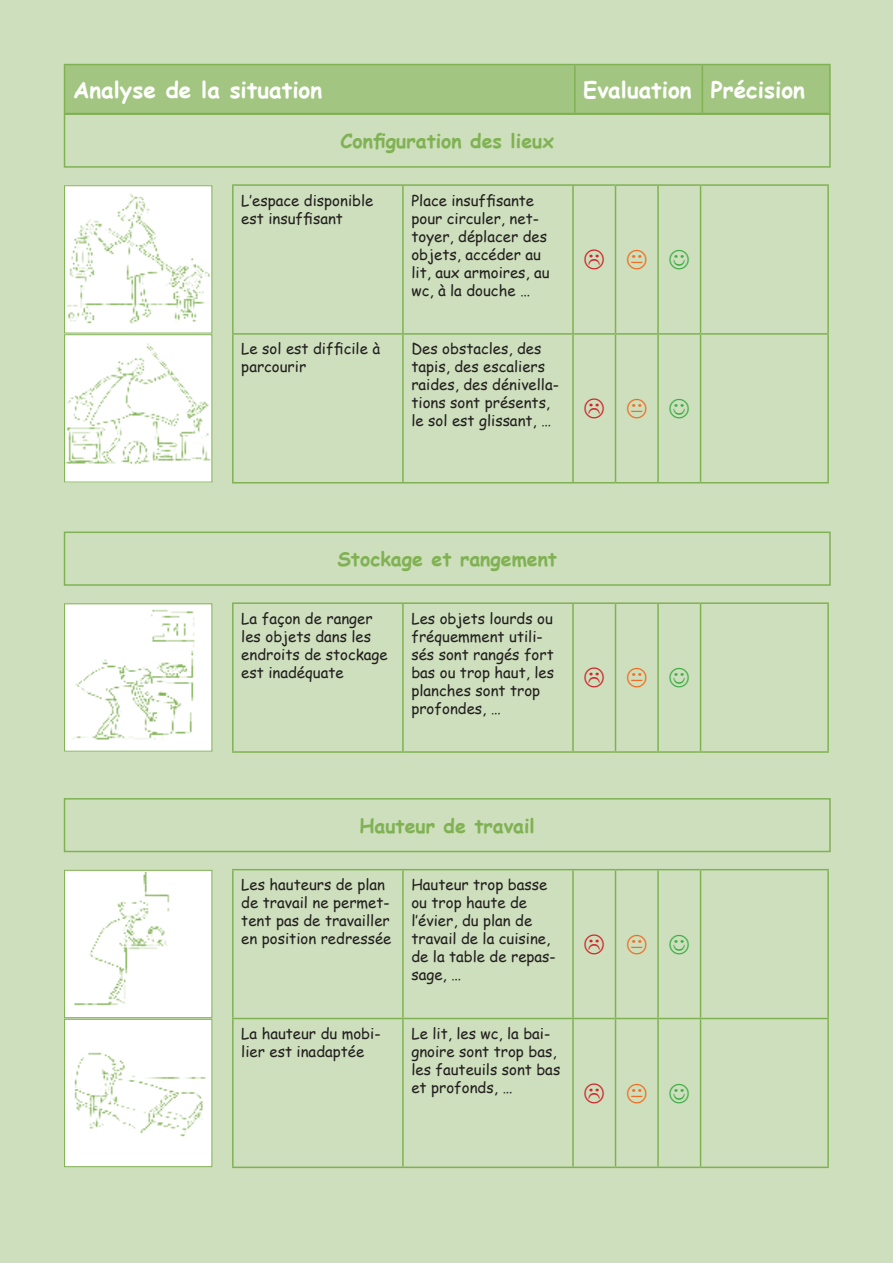
<style>
.page{position:relative;width:893px;height:1263px;background:#cddfbc}
.page>*{position:absolute;margin:0;border:0;box-sizing:border-box;transform-origin:0 0}
.t1{font:700 22.5px "Comic Sans MS";color:#fff}
.t2{font:700 19.5px "Comic Sans MS";color:#80b253}
.t3{font:15px/18px "Comic Sans MS";color:#231f20}
</style>
<div class="page">
<div style="left:64px;top:113px;width:767px;height:55px;border:2px solid #80b253"></div>
<hr style="left:232px;top:184px;width:171px;height:2px;background:#80b253">
<hr style="left:232px;top:186px;width:2px;height:147px;background:#80b253">
<hr style="left:403px;top:184px;width:170px;height:2px;background:#80b253">
<hr style="left:402px;top:186px;width:2px;height:147px;background:#80b253">
<hr style="left:573px;top:184px;width:42px;height:2px;background:#80b253">
<hr style="left:572px;top:186px;width:2px;height:147px;background:#80b253">
<hr style="left:615px;top:184px;width:43px;height:2px;background:#80b253">
<hr style="left:615px;top:186px;width:1px;height:147px;background:#80b253">
<hr style="left:658px;top:184px;width:43px;height:2px;background:#80b253">
<hr style="left:657px;top:186px;width:2px;height:147px;background:#80b253">
<hr style="left:701px;top:184px;width:128px;height:2px;background:#80b253">
<hr style="left:700px;top:186px;width:1px;height:147px;background:#80b253">
<hr style="left:827px;top:186px;width:2px;height:147px;background:#80b253">
<hr style="left:232px;top:333px;width:171px;height:2px;background:#80b253">
<hr style="left:232px;top:335px;width:2px;height:147px;background:#80b253">
<hr style="left:403px;top:333px;width:170px;height:2px;background:#80b253">
<hr style="left:402px;top:335px;width:2px;height:147px;background:#80b253">
<hr style="left:573px;top:333px;width:42px;height:2px;background:#80b253">
<hr style="left:572px;top:335px;width:2px;height:147px;background:#80b253">
<hr style="left:615px;top:333px;width:43px;height:2px;background:#80b253">
<hr style="left:615px;top:335px;width:1px;height:147px;background:#80b253">
<hr style="left:658px;top:333px;width:43px;height:2px;background:#80b253">
<hr style="left:657px;top:335px;width:2px;height:147px;background:#80b253">
<hr style="left:701px;top:333px;width:128px;height:2px;background:#80b253">
<hr style="left:700px;top:335px;width:1px;height:147px;background:#80b253">
<hr style="left:827px;top:335px;width:2px;height:147px;background:#80b253">
<hr style="left:232px;top:482px;width:171px;height:1px;background:#80b253">
<hr style="left:403px;top:482px;width:170px;height:1px;background:#80b253">
<hr style="left:573px;top:482px;width:42px;height:1px;background:#80b253">
<hr style="left:615px;top:482px;width:43px;height:1px;background:#80b253">
<hr style="left:658px;top:482px;width:43px;height:1px;background:#80b253">
<hr style="left:701px;top:482px;width:128px;height:1px;background:#80b253">
<div style="left:65px;top:65px;width:764px;height:48px;background:#a2c581"></div>
<hr style="left:64px;top:64px;width:511px;height:1px;background:#80b253">
<hr style="left:64px;top:65px;width:1px;height:48px;background:#80b253">
<hr style="left:575px;top:64px;width:127px;height:1px;background:#80b253">
<hr style="left:574px;top:65px;width:2px;height:48px;background:#80b253">
<hr style="left:702px;top:64px;width:129px;height:1px;background:#80b253">
<hr style="left:702px;top:65px;width:1px;height:48px;background:#80b253">
<hr style="left:829px;top:65px;width:2px;height:48px;background:#80b253">
<hr style="left:64px;top:113px;width:511px;height:1px;background:#80b253">
<hr style="left:575px;top:113px;width:127px;height:1px;background:#80b253">
<hr style="left:702px;top:113px;width:129px;height:1px;background:#80b253">
<div style="left:64px;top:531px;width:767px;height:55px;border:2px solid #80b253"></div>
<hr style="left:232px;top:602px;width:171px;height:2px;background:#80b253">
<hr style="left:232px;top:604px;width:2px;height:147px;background:#80b253">
<hr style="left:403px;top:602px;width:170px;height:2px;background:#80b253">
<hr style="left:402px;top:604px;width:2px;height:147px;background:#80b253">
<hr style="left:573px;top:602px;width:42px;height:2px;background:#80b253">
<hr style="left:572px;top:604px;width:2px;height:147px;background:#80b253">
<hr style="left:615px;top:602px;width:43px;height:2px;background:#80b253">
<hr style="left:615px;top:604px;width:1px;height:147px;background:#80b253">
<hr style="left:658px;top:602px;width:43px;height:2px;background:#80b253">
<hr style="left:657px;top:604px;width:2px;height:147px;background:#80b253">
<hr style="left:701px;top:602px;width:128px;height:2px;background:#80b253">
<hr style="left:700px;top:604px;width:1px;height:147px;background:#80b253">
<hr style="left:827px;top:604px;width:2px;height:147px;background:#80b253">
<hr style="left:232px;top:751px;width:171px;height:2px;background:#80b253">
<hr style="left:403px;top:751px;width:170px;height:2px;background:#80b253">
<hr style="left:573px;top:751px;width:42px;height:2px;background:#80b253">
<hr style="left:615px;top:751px;width:43px;height:2px;background:#80b253">
<hr style="left:658px;top:751px;width:43px;height:2px;background:#80b253">
<hr style="left:701px;top:751px;width:128px;height:2px;background:#80b253">
<img style="left:66px;top:607px;width:144px;height:142px">
<div style="left:64px;top:798px;width:767px;height:54px;border:2px solid #80b253"></div>
<hr style="left:232px;top:869px;width:171px;height:1px;background:#80b253">
<hr style="left:232px;top:870px;width:2px;height:148px;background:#80b253">
<hr style="left:403px;top:869px;width:170px;height:1px;background:#80b253">
<hr style="left:402px;top:870px;width:2px;height:148px;background:#80b253">
<hr style="left:573px;top:869px;width:42px;height:1px;background:#80b253">
<hr style="left:572px;top:870px;width:2px;height:148px;background:#80b253">
<hr style="left:615px;top:869px;width:43px;height:1px;background:#80b253">
<hr style="left:615px;top:870px;width:1px;height:148px;background:#80b253">
<hr style="left:658px;top:869px;width:43px;height:1px;background:#80b253">
<hr style="left:657px;top:870px;width:2px;height:148px;background:#80b253">
<hr style="left:701px;top:869px;width:128px;height:1px;background:#80b253">
<hr style="left:700px;top:870px;width:1px;height:148px;background:#80b253">
<hr style="left:827px;top:870px;width:2px;height:148px;background:#80b253">
<hr style="left:232px;top:1018px;width:171px;height:1px;background:#80b253">
<hr style="left:232px;top:1019px;width:2px;height:147px;background:#80b253">
<hr style="left:403px;top:1018px;width:170px;height:1px;background:#80b253">
<hr style="left:402px;top:1019px;width:2px;height:147px;background:#80b253">
<hr style="left:573px;top:1018px;width:42px;height:1px;background:#80b253">
<hr style="left:572px;top:1019px;width:2px;height:147px;background:#80b253">
<hr style="left:615px;top:1018px;width:43px;height:1px;background:#80b253">
<hr style="left:615px;top:1019px;width:1px;height:147px;background:#80b253">
<hr style="left:658px;top:1018px;width:43px;height:1px;background:#80b253">
<hr style="left:657px;top:1019px;width:2px;height:147px;background:#80b253">
<hr style="left:701px;top:1018px;width:128px;height:1px;background:#80b253">
<hr style="left:700px;top:1019px;width:1px;height:147px;background:#80b253">
<hr style="left:827px;top:1019px;width:2px;height:147px;background:#80b253">
<hr style="left:232px;top:1166px;width:171px;height:2px;background:#80b253">
<hr style="left:403px;top:1166px;width:170px;height:2px;background:#80b253">
<hr style="left:573px;top:1166px;width:42px;height:2px;background:#80b253">
<hr style="left:615px;top:1166px;width:43px;height:2px;background:#80b253">
<hr style="left:658px;top:1166px;width:43px;height:2px;background:#80b253">
<hr style="left:701px;top:1166px;width:128px;height:2px;background:#80b253">
<img style="left:66px;top:872px;width:144px;height:144px">
<div style="left:64px;top:870px;width:148px;height:148px;border:1px solid #80b253"></div>
<div style="left:65px;top:1019px;width:147px;height:148px;background:#fff"></div>
<img style="left:74px;top:1052px;width:132px;height:85px">
<div style="left:64px;top:1019px;width:148px;height:148px;border:1px solid #80b253"></div>
<img style="left:66px;top:188px;width:144px;height:143px">
<img style="left:66px;top:336px;width:144px;height:144px">
<div style="left:64px;top:334px;width:148px;height:148px;border:1px solid #80b253"></div>
<h1 class="t1" style="left:73px;top:73px;width:251px">Analyse de la situation</h1>
<h1 class="t1" style="left:583px;top:73px;width:223px">Evaluation Précision</h1>
<h2 class="t2" style="left:341px;top:127px;width:215px">Configuration des lieux</h2>
<p class="t3" style="left:241px;top:190px;width:134px">L’espace disponible est insuffisant</p>
<p class="t3" style="left:411px;top:190px;width:140px">Place insuffisante pour circuler, net&shy;toyer, déplacer des objets, accéder au lit, aux armoires, au wc, à la douche …</p>
<p class="t3" style="left:241px;top:339px;width:140px">Le sol est difficile à parcourir</p>
<p class="t3" style="left:411px;top:339px;width:149px">Des obstacles, des tapis, des escaliers raides, des dénivella&shy;tions sont présents, le sol est glissant, …</p>
<h2 class="t2" style="left:337px;top:545px;width:221px">Stockage et rangement</h2>
<p class="t3" style="left:241px;top:609px;width:148px">La façon de ranger les objets dans les endroits de stockage est inadéquate</p>
<p class="t3" style="left:411px;top:609px;width:144px">Les objets lourds ou fréquemment utili&shy;sés sont rangés fort bas ou trop haut, les planches sont trop profondes, …</p>
<h2 class="t2" style="left:360px;top:811px;width:177px">Hauteur de travail</h2>
<p class="t3" style="left:241px;top:875px;width:152px">Les hauteurs de plan de travail ne permet&shy;tent pas de travailler en position redressée</p>
<p class="t3" style="left:411px;top:875px;width:146px">Hauteur trop basse ou trop haute de l’évier, du plan de travail de la cuisine, de la table de repas&shy;sage, …</p>
<p class="t3" style="left:241px;top:1024px;width:141px">La hauteur du mobi&shy;lier est inadaptée</p>
<p class="t3" style="left:411px;top:1024px;width:150px">Le lit, les wc, la bai&shy;gnoire sont trop bas, les fauteuils sont bas et profonds, …</p>
</div>
